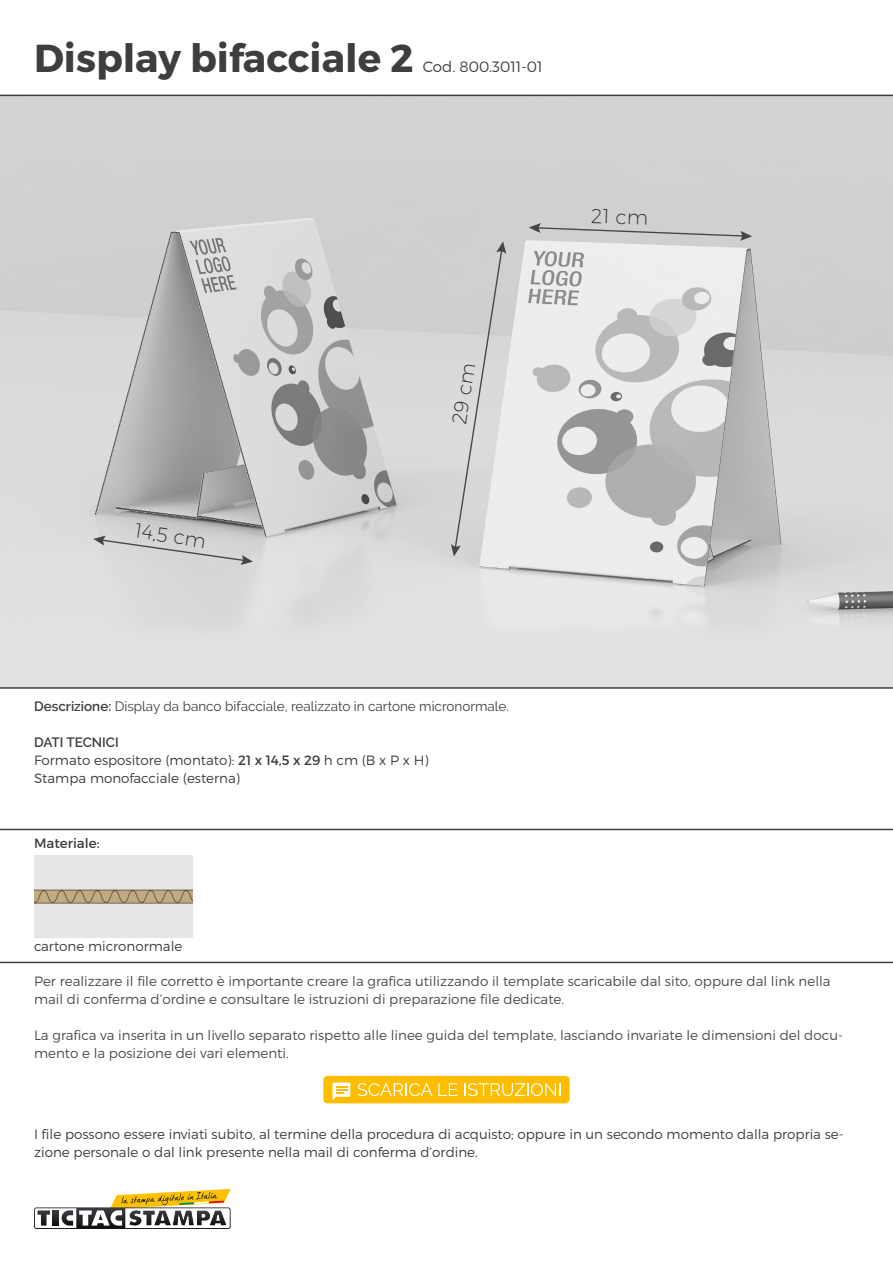
<style>
.page{position:relative;width:893px;height:1263px;background:#fff}
.page>*{position:absolute;margin:0;border:0;box-sizing:border-box;transform-origin:0 0}
.t1{font:700 39px "Montserrat";color:#3e3e3f}
.t2{font:200 20.25px "Montserrat";color:#211f21}
.t3{font:300 15px "Montserrat";color:#3e3e3f}
.t4{font:300 13.5px/18px "Montserrat";color:#4b4c4d}
.t5{font:300 13.5px/18px "Montserrat";color:#3e3e3f}
.t6{font:13.5px "Raleway";color:#3e3e3f}
.t7{font:600 13.5px "Raleway";color:#3e3e3f}
.t8{font:13.5px "Montserrat";color:#3e3e3f}
.s1{font-weight:600}
.s2{font-weight:400}
</style>
<div class="page">
<img style="left:0;top:96px;width:893px;height:591px">
<svg style="left:529px;top:223px;width:223px;height:18px;background:#c3c3c3"></svg>
<svg style="left:451px;top:241px;width:55px;height:315px;background:#d4d4d4"></svg>
<svg style="left:93px;top:536px;width:160px;height:29px;background:#cdcdcd"></svg>
<svg style="left:34px;top:1189px;width:197px;height:40px"></svg>
<hr style="left:0;top:95px;width:893px;height:1px;background:#3e3e3f">
<hr style="left:0;top:687px;width:893px;height:2px;background:#3e3e3f">
<hr style="left:0;top:962px;width:893px;height:1px;background:#3e3e3f">
<hr style="left:0;top:829px;width:893px;height:1px;background:#3e3e3f">
<div style="left:323px;top:1076px;width:247px;height:27px;background:#ffbd00;border-radius:4px"></div>
<svg style="left:333px;top:1082px;width:17px;height:18px"></svg>
<svg style="left:357px;top:1083px;width:75px;height:13px"></svg>
<svg style="left:438px;top:1083px;width:19px;height:13px"></svg>
<svg style="left:464px;top:1083px;width:96px;height:13px"></svg>
<img style="left:34px;top:856px;width:158px;height:81px">
<p class="t1" style="left:34px;top:34px;width:381px">Display bifacciale 2</p>
<p class="t3" style="left:423px;top:57px;width:122px">Cod. 800.3011-01</p>
<h2 class="t2" style="left:592px;top:203px;width:59px;rotate:2deg">21 cm</h2>
<h2 class="t2" style="left:137px;top:518px;width:73px;rotate:9deg">14,5 cm</h2>
<h2 class="t2" style="left:447px;top:422px;width:64px;rotate:-81deg">29 cm</h2>
<p class="t6" style="left:34px;top:698px;width:476px"><span class="s1">Descrizione:</span> Display da banco bifacciale, realizzato in cartone micronormale.</p>
<p class="t7" style="left:34px;top:735px;width:86px">DATI TECNICI</p>
<p class="t5" style="left:34px;top:751px;width:396px">Formato espositore (montato): <span class="s2">21 x 14,5 x 29</span> h cm (B x P x H)</p>
<p class="t5" style="left:34px;top:769px;width:208px">Stampa monofacciale (esterna)</p>
<p class="t8" style="left:34px;top:835px;width:67px">Materiale:</p>
<p class="t5" style="left:34px;top:937px;width:150px">cartone micronormale</p>
<p class="t4" style="left:34px;top:972px;width:798px">Per realizzare il file corretto è importante creare la grafica utilizzando il template scaricabile dal sito, oppure dal link nella mail di conferma d’ordine e consultare le istruzioni di preparazione file dedicate.</p>
<p class="t4" style="left:34px;top:1026px;width:810px">La grafica va inserita in un livello separato rispetto alle linee guida del template, lasciando invariate le dimensioni del docu&shy;mento e la posizione dei vari elementi.</p>
<p class="t5" style="left:34px;top:1125px;width:811px">I file possono essere inviati subito, al termine della procedura di acquisto; oppure in un secondo momento dalla propria se&shy;zione personale o dal link presente nella mail di conferma d’ordine.</p>
</div>
